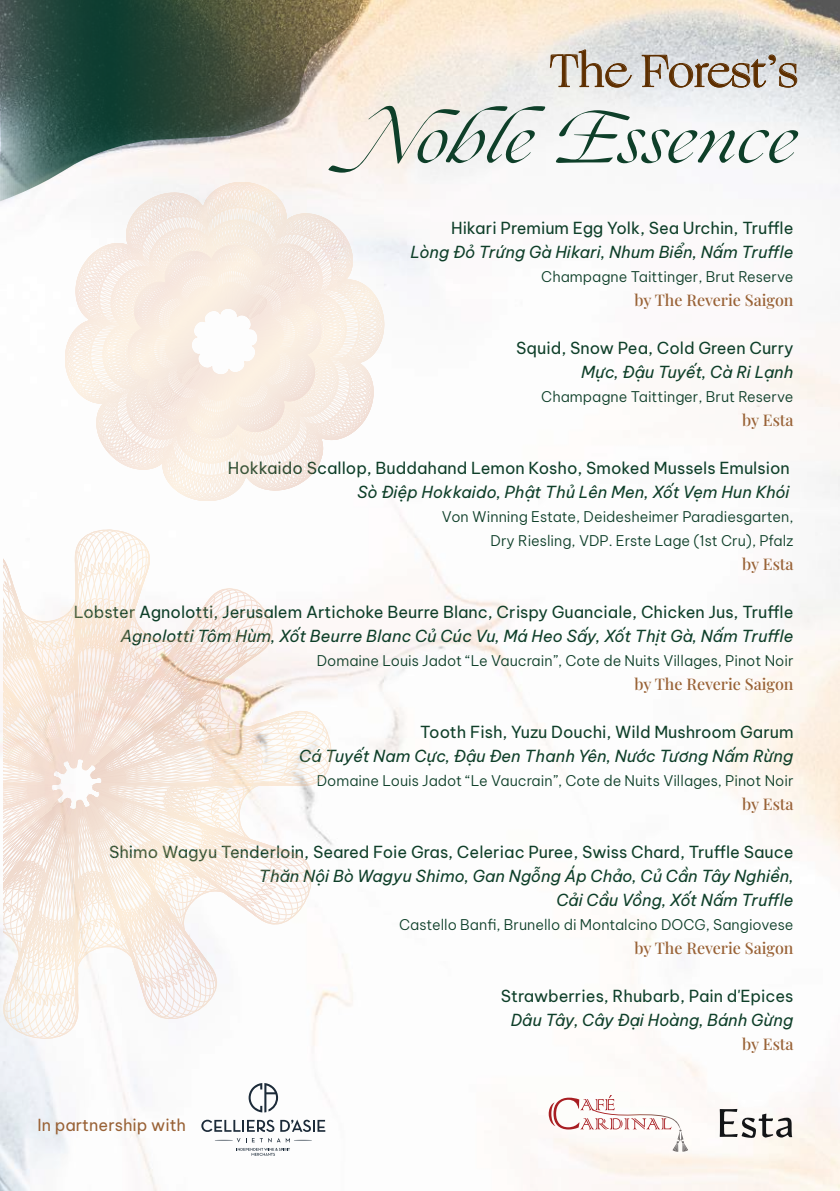
<style>
.page{position:relative;width:840px;height:1191px;background:#fff}
.page>*{position:absolute;margin:0;border:0;box-sizing:border-box;transform-origin:0 0}
.t1{font:italic 63.4px "Ogg";letter-spacing:-.02em;color:#0e3f29}
.t2{font:45.2px "Ogg";color:#5e2f00}
.t3{font:16.2px "Be Vietnam Pro";color:#0e3f29}
.t4{font:italic 16.2px/24px "Be Vietnam Pro";color:#0e3f29;text-align:right}
.t5{font:16.2px "Be Vietnam Pro";color:#996236}
.t6{font:16px "Playfair Display";color:#996236}
.t7{font:300 14.4px/24px "Be Vietnam Pro";color:#0e3f29;text-align:right}
</style>
<div class="page">
<img style="left:0;top:0;width:839px;height:1191px">
<svg style="left:549px;top:50px;width:82px;height:38px;background:#cfc9c2"></svg>
<svg style="left:641px;top:55px;width:155px;height:33px;background:#c6c0bb"></svg>
<svg style="left:199px;top:530px;width:132px;height:508px"></svg>
<svg style="left:3px;top:551px;width:242px;height:75px"></svg>
<svg style="left:3px;top:626px;width:317px;height:391px"></svg>
<svg style="left:65px;top:206px;width:319px;height:295px"></svg>
<svg style="left:66px;top:206px;width:257px;height:241px"></svg>
<svg style="left:125px;top:235px;width:258px;height:262px"></svg>
<svg style="left:128px;top:245px;width:193px;height:193px;background:#f8ede3"></svg>
<svg style="left:0;top:0;width:489px;height:206px"></svg>
<svg style="left:719px;top:1108px;width:72px;height:30px"></svg>
<svg style="left:548px;top:1095px;width:139px;height:56px"></svg>
<svg style="left:280px;top:1119px;width:45px;height:13px"></svg>
<svg style="left:201px;top:1119px;width:73px;height:13px"></svg>
<svg style="left:248px;top:1083px;width:30px;height:29px"></svg>
<svg style="left:215px;top:1138px;width:96px;height:17px"></svg>
<h2 class="t2" style="left:549px;top:40px;width:250px">The Forest’s</h2>
<h1 class="t1" style="left:358px;top:91px;width:440px">Noble Essence</h1>
<p class="t3" style="left:451px;top:215px;width:344px">Hikari Premium Egg Yolk, Sea Urchin, Truffle</p>
<p class="t4" style="left:410px;top:238px;width:384px">Lòng Đỏ Trứng Gà Hikari, Nhum Biển, Nấm Truffle</p>
<p class="t7" style="left:541px;top:263px;width:254px">Champagne Taittinger, Brut Reserve</p>
<p class="t6" style="left:634px;top:287px;width:160px">by The Reverie Saigon</p>
<p class="t3" style="left:516px;top:335px;width:278px">Squid, Snow Pea, Cold Green Curry</p>
<p class="t4" style="left:581px;top:358px;width:214px">Mực, Đậu Tuyết, Cà Ri Lạnh</p>
<p class="t7" style="left:541px;top:383px;width:254px">Champagne Taittinger, Brut Reserve</p>
<p class="t6" style="left:741px;top:407px;width:53px">by Esta</p>
<p class="t3" style="left:228px;top:455px;width:563px">Hokkaido Scallop, Buddahand Lemon Kosho, Smoked Mussels Emulsion</p>
<p class="t4" style="left:357px;top:478px;width:434px">Sò Điệp Hokkaido, Phật Thủ Lên Men, Xốt Vẹm Hun Khói</p>
<p class="t7" style="left:442px;top:503px;width:353px">Von Winning Estate, Deidesheimer Paradiesgarten,<br>Dry Riesling, VDP. Erste Lage (1st Cru), Pfalz</p>
<p class="t6" style="left:741px;top:551px;width:53px">by Esta</p>
<p class="t3" style="left:74px;top:599px;width:720px">Lobster Agnolotti, Jerusalem Artichoke Beurre Blanc, Crispy Guanciale, Chicken Jus, Truffle</p>
<p class="t4" style="left:121px;top:622px;width:673px">Agnolotti Tôm Hùm, Xốt Beurre Blanc Củ Cúc Vu, Má Heo Sấy, Xốt Thịt Gà, Nấm Truffle</p>
<p class="t7" style="left:316px;top:647px;width:478px">Domaine Louis Jadot “Le Vaucrain”, Cote de Nuits Villages, Pinot Noir</p>
<p class="t6" style="left:634px;top:671px;width:160px">by The Reverie Saigon</p>
<p class="t3" style="left:420px;top:719px;width:374px">Tooth Fish, Yuzu Douchi, Wild Mushroom Garum</p>
<p class="t4" style="left:299px;top:742px;width:495px">Cá Tuyết Nam Cực, Đậu Đen Thanh Yên, Nước Tương Nấm Rừng</p>
<p class="t7" style="left:316px;top:767px;width:478px">Domaine Louis Jadot “Le Vaucrain”, Cote de Nuits Villages, Pinot Noir</p>
<p class="t6" style="left:741px;top:791px;width:53px">by Esta</p>
<p class="t3" style="left:109px;top:839px;width:685px">Shimo Wagyu Tenderloin, Seared Foie Gras, Celeriac Puree, Swiss Chard, Truffle Sauce</p>
<p class="t4" style="left:259px;top:862px;width:535px">Thăn Nội Bò Wagyu Shimo, Gan Ngỗng Áp Chảo, Củ Cần Tây Nghiền,<br>Cải Cầu Vồng, Xốt Nấm Truffle</p>
<p class="t7" style="left:399px;top:911px;width:396px">Castello Banfi, Brunello di Montalcino DOCG, Sangiovese</p>
<p class="t6" style="left:634px;top:935px;width:160px">by The Reverie Saigon</p>
<p class="t3" style="left:500px;top:983px;width:294px">Strawberries, Rhubarb, Pain d'Epices</p>
<p class="t4" style="left:510px;top:1006px;width:284px">Dâu Tây, Cây Đại Hoàng, Bánh Gừng</p>
<p class="t6" style="left:741px;top:1031px;width:53px">by Esta</p>
<p class="t5" style="left:38px;top:1111px;width:150px">In partnership with</p>
</div>
